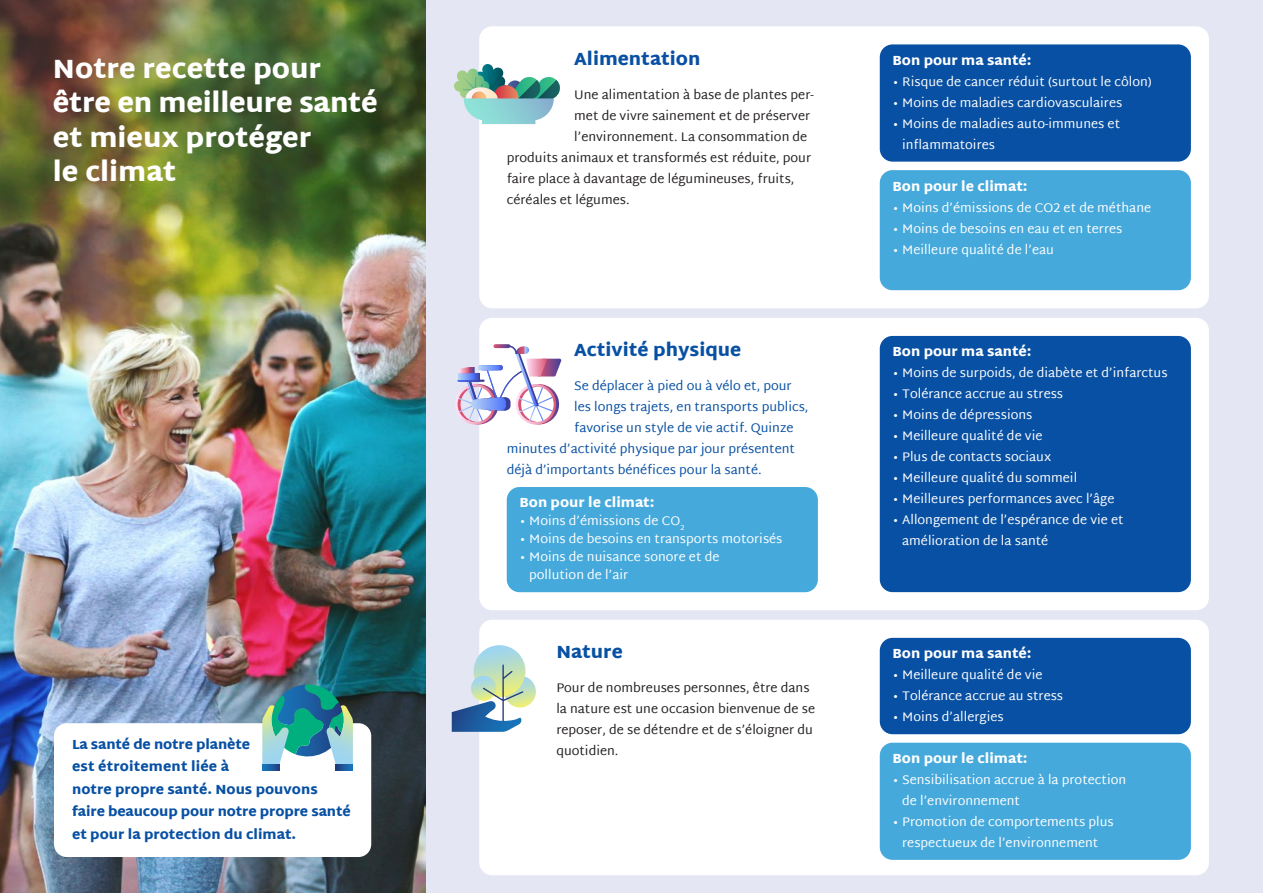
<style>
.page{position:relative;width:1263px;height:893px;background:#fff}
.page>*{position:absolute;margin:0;border:0;box-sizing:border-box;transform-origin:0 0}
.t1{font:900 27px/34.5px "Martel Sans";color:#fff}
.t2{font:900 18px "Martel Sans";color:#0850a3}
.t3{font:900 13.5px/22.5px "Martel Sans";color:#0850a3}
.t4{font:900 13.5px "Martel Sans";color:#fff}
.t5{font:12.75px/21px "Martel Sans";color:#fff}
.t6{font:12.75px/21px "Martel Sans";color:#231f20}
.t7{font:12.75px "Martel Sans";color:#0850a3}
</style>
<div class="page">
<div style="left:425px;top:0;width:838px;height:893px;background:#e4e6f3"></div>
<div style="left:479px;top:26px;width:730px;height:282px;background:#fff;border-radius:13px"></div>
<img style="left:0;top:0;width:425px;height:893px">
<div style="left:880px;top:44px;width:311px;height:118px;background:#0850a3;border-radius:13px"></div>
<div style="left:880px;top:170px;width:311px;height:120px;background:#45a9dc;border-radius:13px"></div>
<div style="left:54px;top:723px;width:317px;height:134px;background:#fff;border-radius:13px"></div>
<svg style="left:455px;top:64px;width:105px;height:60px"></svg>
<div style="left:479px;top:318px;width:730px;height:292px;background:#fff;border-radius:13px"></div>
<div style="left:880px;top:336px;width:311px;height:256px;background:#0850a3;border-radius:13px"></div>
<div style="left:507px;top:487px;width:311px;height:105px;background:#45a9dc;border-radius:13px"></div>
<div style="left:479px;top:620px;width:730px;height:255px;background:#fff;border-radius:13px"></div>
<div style="left:880px;top:638px;width:311px;height:96px;background:#0850a3;border-radius:13px"></div>
<div style="left:880px;top:743px;width:311px;height:117px;background:#45a9dc;border-radius:13px"></div>
<svg style="left:455px;top:345px;width:106px;height:80px"></svg>
<svg style="left:495px;top:344px;width:13px;height:4px"></svg>
<svg style="left:504px;top:676px;width:32px;height:31px"></svg>
<svg style="left:474px;top:645px;width:51px;height:52px"></svg>
<svg style="left:452px;top:664px;width:71px;height:68px"></svg>
<svg style="left:336px;top:764px;width:17px;height:6px"></svg>
<img style="left:262px;top:684px;width:91px;height:80px">
<svg style="left:262px;top:764px;width:18px;height:6px"></svg>
<h2 class="t2" style="left:574px;top:48px;width:128px">Alimentation</h2>
<p class="t6" style="left:574px;top:84px;width:241px">Une alimentation à base de plantes per-</p>
<p class="t6" style="left:574px;top:105px;width:237px">met de vivre sainement et de préserver</p>
<p class="t6" style="left:574px;top:126px;width:235px">l’environnement. La consommation de</p>
<p class="t6" style="left:507px;top:147px;width:306px">produits animaux et transformés est réduite, pour</p>
<p class="t6" style="left:507px;top:168px;width:289px">faire place à davantage de légumineuses, fruits,</p>
<p class="t6" style="left:507px;top:189px;width:124px">céréales et légumes.</p>
<h1 class="t1" style="left:53px;top:51px;width:326px">Notre recette pour être en meilleure santé et mieux protéger<br>le climat</h1>
<p class="t4" style="left:892px;top:52px;width:141px">Bon pour ma santé:</p>
<p class="t5" style="left:892px;top:71px;width:261px">• Risque de cancer réduit (surtout le côlon)</p>
<p class="t5" style="left:892px;top:92px;width:231px">• Moins de maladies cardiovasculaires</p>
<p class="t5" style="left:902px;top:113px;width:219px;text-indent:-10px">• Moins de maladies auto-immunes et inflammatoires</p>
<p class="t4" style="left:892px;top:178px;width:137px">Bon pour le climat:</p>
<p class="t5" style="left:892px;top:197px;width:260px">• Moins d’émissions de CO2 et de méthane</p>
<p class="t5" style="left:892px;top:218px;width:231px">• Moins de besoins en eau et en terres</p>
<p class="t5" style="left:892px;top:239px;width:163px">• Meilleure qualité de l’eau</p>
<p class="t3" style="left:72px;top:733px;width:280px">La santé de notre planète<br>est étroitement liée à<br>notre propre santé. Nous pouvons faire beaucoup pour notre propre santé et pour la protection du climat.</p>
<h2 class="t2" style="left:574px;top:340px;width:169px">Activité physique</h2>
<p class="t7" style="left:574px;top:378px;width:219px">Se déplacer à pied ou à vélo et, pour</p>
<p class="t7" style="left:574px;top:399px;width:236px">les longs trajets, en transports publics,</p>
<p class="t7" style="left:574px;top:420px;width:221px">favorise un style de vie actif. Quinze</p>
<p class="t7" style="left:507px;top:441px;width:290px">minutes d’activité physique par jour présentent</p>
<p class="t7" style="left:507px;top:462px;width:256px">déjà d’importants bénéfices pour la santé.</p>
<p class="t4" style="left:519px;top:495px;width:137px">Bon pour le climat:</p>
<p class="t5" style="left:519px;top:511px;width:166px">• Moins d’émissions de CO<sub>2</sub></p>
<p class="t5" style="left:519px;top:529px;width:264px">• Moins de besoins en transports motorisés</p>
<p class="t5" style="left:529px;top:548px;width:192px;line-height:18px;text-indent:-10px">• Moins de nuisance sonore et de pollution de l’air</p>
<h2 class="t2" style="left:556px;top:641px;width:68px">Nature</h2>
<p class="t6" style="left:556px;top:677px;width:260px">Pour de nombreuses personnes, être dans la nature est une occasion bienvenue de se reposer, de se détendre et de s’éloigner du quotidien.</p>
<p class="t4" style="left:892px;top:344px;width:141px">Bon pour ma santé:</p>
<p class="t5" style="left:892px;top:362px;width:277px">• Moins de surpoids, de diabète et d’infarctus</p>
<p class="t5" style="left:892px;top:383px;width:172px">• Tolérance accrue au stress</p>
<p class="t5" style="left:892px;top:404px;width:141px">• Moins de dépressions</p>
<p class="t5" style="left:892px;top:425px;width:151px">• Meilleure qualité de vie</p>
<p class="t5" style="left:892px;top:446px;width:160px">• Plus de contacts sociaux</p>
<p class="t5" style="left:892px;top:467px;width:186px">• Meilleure qualité du sommeil</p>
<p class="t5" style="left:892px;top:488px;width:223px">• Meilleures performances avec l’âge</p>
<p class="t5" style="left:902px;top:509px;width:223px;text-indent:-10px">• Allongement de l’espérance de vie et amélioration de la santé</p>
<p class="t4" style="left:892px;top:646px;width:141px">Bon pour ma santé:</p>
<p class="t5" style="left:892px;top:664px;width:151px">• Meilleure qualité de vie</p>
<p class="t5" style="left:892px;top:685px;width:172px">• Tolérance accrue au stress</p>
<p class="t5" style="left:892px;top:706px;width:113px">• Moins d’allergies</p>
<p class="t4" style="left:892px;top:750px;width:137px">Bon pour le climat:</p>
<p class="t5" style="left:902px;top:769px;width:226px;text-indent:-10px">• Sensibilisation accrue à la protection de l’environnement</p>
<p class="t5" style="left:892px;top:811px;width:223px;text-align:center">• Promotion de comportements plus respectueux de l’environnement</p>
</div>
